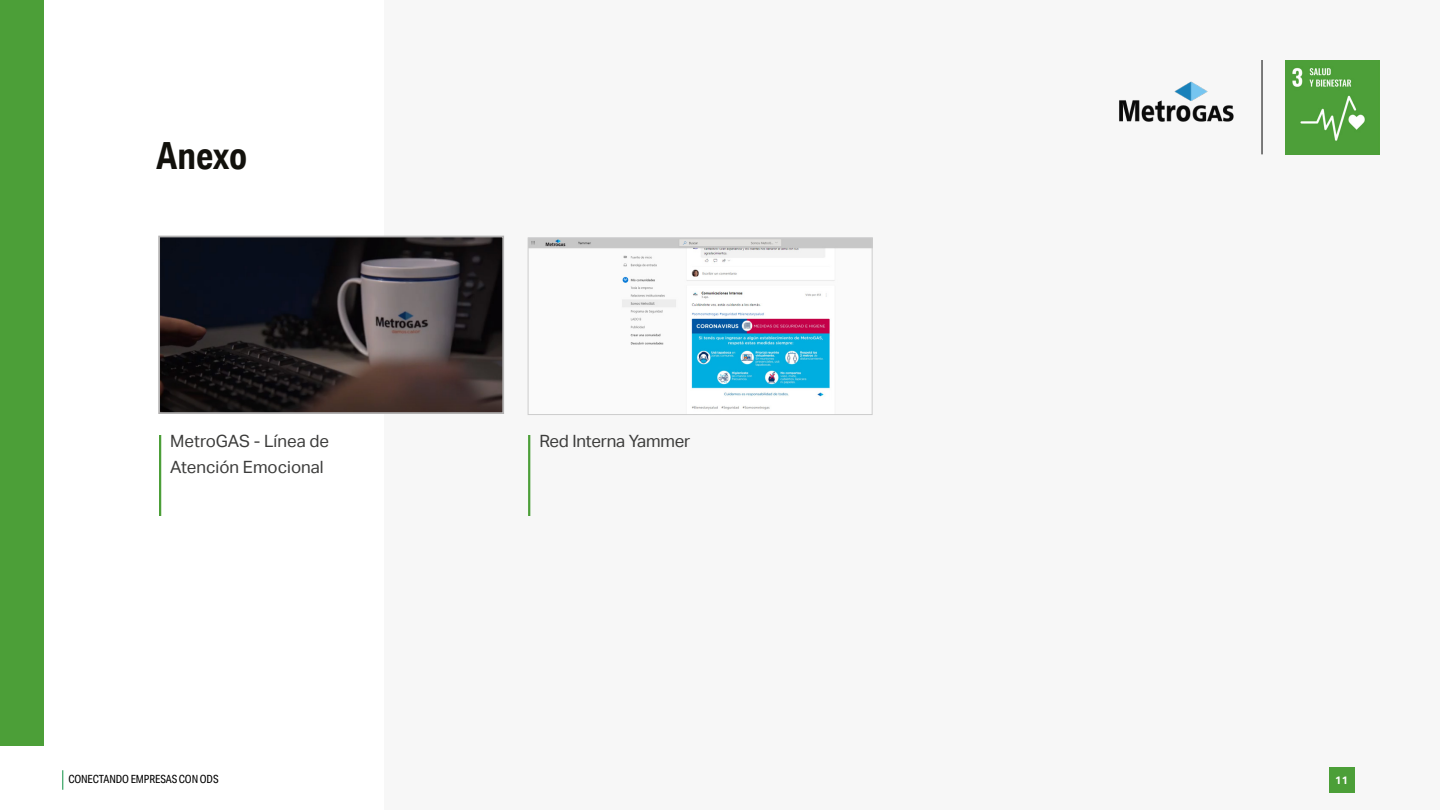
<style>
.page{position:relative;width:1440px;height:810px;background:#fff}
.page>*{position:absolute;margin:0;border:0;box-sizing:border-box;transform-origin:0 0}
.t1{font:700 37.5px "Aktiv Grotesk Cd";letter-spacing:-.005em;color:#12110c}
.t2{font:16.88px/26.2px "Aktiv Grotesk";color:#3c3c3b}
.t3{font:11.25px "Aktiv Grotesk Cd";letter-spacing:-.01em;color:#000}
.t4{font:700 10.88px "Aktiv Grotesk";color:#fff}
</style>
<div class="page">
<div style="left:384px;top:0;width:1056px;height:810px;background:#f7f7f7"></div>
<hr style="left:1262px;top:60px;width:1px;height:94px;background:#000">
<img style="left:1285px;top:60px;width:95px;height:95px">
<svg style="left:62px;top:770px;width:1px;height:20px"></svg>
<div style="left:1329px;top:767px;width:25px;height:26px;background:#4c9f38"></div>
<img style="left:1119px;top:81px;width:115px;height:41px">
<hr style="left:159px;top:435px;width:2px;height:81px;background:#4c9f38">
<img style="left:161px;top:239px;width:340px;height:172px">
<div style="left:158px;top:236px;width:346px;height:178px;border:2px solid #b3b2b2"></div>
<hr style="left:528px;top:435px;width:2px;height:81px;background:#4c9f38">
<img style="left:530px;top:240px;width:341px;height:170px">
<div style="left:528px;top:238px;width:345px;height:177px;border:1px solid #ccc"></div>
<div style="left:0;top:0;width:44px;height:746px;background:#4c9f38"></div>
<p class="t1" style="left:156px;top:133px;width:93px">Anexo</p>
<p class="t2" style="left:170px;top:428px;width:161px">MetroGAS - Línea de<br>Atención Emocional</p>
<p class="t2" style="left:539px;top:428px;width:153px">Red Interna Yammer</p>
<p class="t3" style="left:68px;top:773px;width:152px">CONECTANDO EMPRESAS CON ODS</p>
<p class="t4" style="left:1335px;top:774px;width:14px">11</p>
</div>
